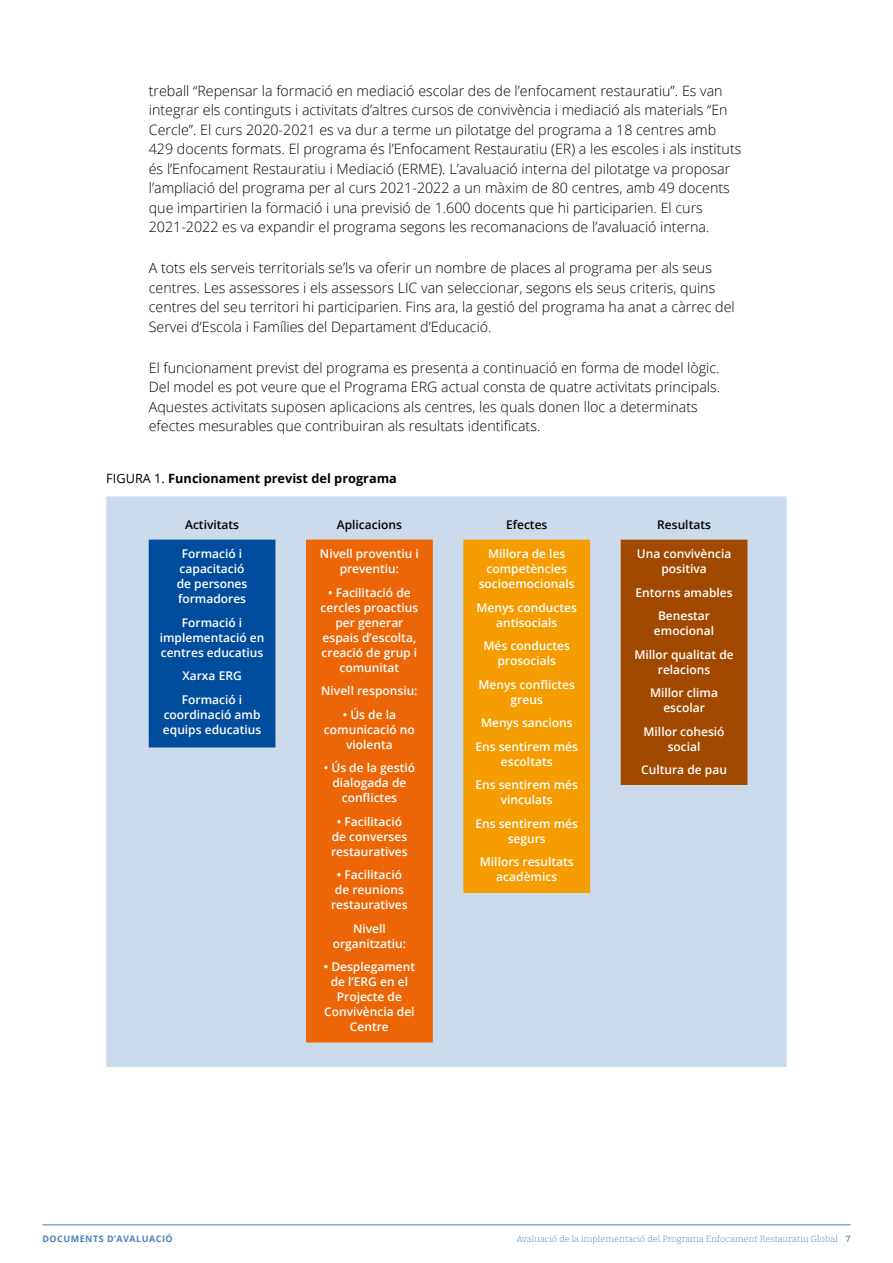
<style>
.page{position:relative;width:893px;height:1263px;background:#fff}
.page>*{position:absolute;margin:0;border:0;box-sizing:border-box;transform-origin:0 0}
.Text{font:300 14.25px/19.5px "Open Sans";color:#000}
.Gràfics_Títol{font:700 12.75px "Open Sans";color:#000}
.Text-2{font:600 12px/15px "Open Sans";color:#fff;text-align:center}
.t1{font:600 12px "Open Sans";color:#000}
.t2{font:300 9px "Bitter";letter-spacing:.01em;color:#4d82ba}
.t3{font:700 9px "Open Sans";letter-spacing:.055em;color:#4d82ba}
.s1{font-weight:400}
.s2{font-weight:500}
</style>
<div class="page">
<hr style="left:43px;top:1224px;width:807px;height:1px;background:#4d82ba">
<div style="left:106px;top:496px;width:681px;height:571px;background:#ccdbeb;border:2px solid #ccdbeb"></div>
<div style="left:149px;top:540px;width:126px;height:207px;background:#004d9d"></div>
<div style="left:307px;top:540px;width:125px;height:502px;background:#ec6607"></div>
<div style="left:306px;top:540px;width:127px;height:502px;border:1px solid #ec6607"></div>
<div style="left:464px;top:540px;width:126px;height:352px;background:#f59c00"></div>
<div style="left:463px;top:540px;width:127px;height:353px;border:1px solid #f59c00"></div>
<div style="left:621px;top:540px;width:126px;height:244px;background:#a24901"></div>
<p class="Text" style="left:149px;top:81px;width:594px">treball “Repensar la formació en mediació escolar des de l’enfocament restauratiu”. Es van integrar els continguts i activitats d’altres cursos de convivència i mediació als materials “En Cercle”. El curs 2020-2021 es va dur a terme un pilotatge del programa a 18 centres amb 429 docents formats. El programa és l’Enfocament Restauratiu (ER) a les escoles i als instituts és l’Enfocament Restauratiu i Mediació (ERME). L’avaluació interna del pilotatge va proposar l’ampliació del programa per al curs 2021-2022 a un màxim de 80 centres, amb 49 docents que impartirien la formació i una previsió de 1.600 docents que hi participarien. El curs 2021-2022 es va expandir el programa segons les recomanacions de l’avaluació interna.</p>
<p class="Text" style="left:149px;top:258px;width:587px">A tots els serveis territorials se’ls va oferir un nombre de places al programa per als seus centres. Les assessores i els assessors LIC van seleccionar, segons els seus criteris, quins centres del seu territori hi participarien. Fins ara, la gestió del programa ha anat a càrrec del Servei d’Escola i Famílies del Departament d’Educació.</p>
<p class="Text" style="left:149px;top:357px;width:573px">El funcionament previst del programa es presenta a continuació en forma de model lògic.<br>Del model es pot veure que el Programa ERG actual consta de quatre activitats principals.<br>Aquestes activitats suposen aplicacions als centres, les quals donen lloc a determinats efectes mesurables que contribuiran als resultats identificats.</p>
<p class="Gràfics_Títol" style="left:106px;top:469px;width:292px"><span class="s1">FIGURA 1.</span> Funcionament previst del programa</p>
<p class="t1" style="left:185px;top:516px;width:55px">Activitats</p>
<p class="Text-2" style="left:177px;top:546px;width:72px">Formació i capacitació de persones formadores</p>
<p class="Text-2" style="left:160px;top:615px;width:106px">Formació i implementació en centres educatius</p>
<p class="Text-2" style="left:182px;top:668px;width:61px">Xarxa ERG</p>
<p class="Text-2" style="left:163px;top:692px;width:100px">Formació i coordinació amb equips educatius</p>
<p class="t1" style="left:506px;top:516px;width:43px">Efectes</p>
<p class="Text-2" style="left:479px;top:546px;width:97px">Millora de les competències socioemocionals</p>
<p class="Text-2" style="left:477px;top:600px;width:102px">Menys conductes antisocials</p>
<p class="Text-2" style="left:484px;top:638px;width:88px">Més conductes prosocials</p>
<p class="Text-2" style="left:479px;top:677px;width:98px">Menys conflictes greus</p>
<p class="Text-2" style="left:481px;top:715px;width:93px">Menys sancions</p>
<p class="Text-2" style="left:475px;top:739px;width:104px">Ens sentirem més escoltats</p>
<p class="Text-2" style="left:475px;top:777px;width:104px">Ens sentirem més vinculats</p>
<p class="Text-2" style="left:475px;top:816px;width:104px">Ens sentirem més segurs</p>
<p class="Text-2" style="left:480px;top:854px;width:95px">Millors resultats acadèmics</p>
<p class="t1" style="left:337px;top:516px;width:67px">Aplicacions</p>
<p class="Text-2" style="left:320px;top:546px;width:100px">Nivell proventiu i preventiu:</p>
<p class="Text-2" style="left:321px;top:585px;width:99px">• Facilitació de cercles proactius per generar espais d’escolta, creació de grup i comunitat</p>
<p class="Text-2" style="left:321px;top:683px;width:98px">Nivell responsiu:</p>
<p class="Text-2" style="left:324px;top:707px;width:92px">• Ús de la comunicació no violenta</p>
<p class="Text-2" style="left:324px;top:760px;width:93px">• Ús de la gestió dialogada de conflictes</p>
<p class="Text-2" style="left:331px;top:814px;width:78px">• Facilitació de converses restauratives</p>
<p class="Text-2" style="left:331px;top:867px;width:78px">• Facilitació de reunions restauratives</p>
<p class="Text-2" style="left:333px;top:921px;width:75px">Nivell organitzatiu:</p>
<p class="Text-2" style="left:324px;top:959px;width:93px">• Desplegament de l’ERG en el<br>Projecte de<br>Convivència del<br>Centre</p>
<p class="t1" style="left:657px;top:516px;width:55px">Resultats</p>
<p class="Text-2" style="left:637px;top:546px;width:96px">Una convivència positiva</p>
<p class="Text-2" style="left:635px;top:585px;width:99px">Entorns amables</p>
<p class="Text-2" style="left:654px;top:608px;width:62px">Benestar emocional</p>
<p class="Text-2" style="left:634px;top:647px;width:101px">Millor qualitat de relacions</p>
<p class="Text-2" style="left:650px;top:685px;width:69px">Millor clima escolar</p>
<p class="Text-2" style="left:644px;top:724px;width:83px">Millor cohesió social</p>
<p class="Text-2" style="left:641px;top:762px;width:87px">Cultura de pau</p>
<p class="t3" style="left:43px;top:1232px;width:132px">DOCUMENTS D’AVALUACIÓ</p>
<p class="t2" style="left:516px;top:1233px;width:336px">Avaluació de la implementació del Programa Enfocament Restauratiu Global <span class="s2">7</span></p>
</div>
